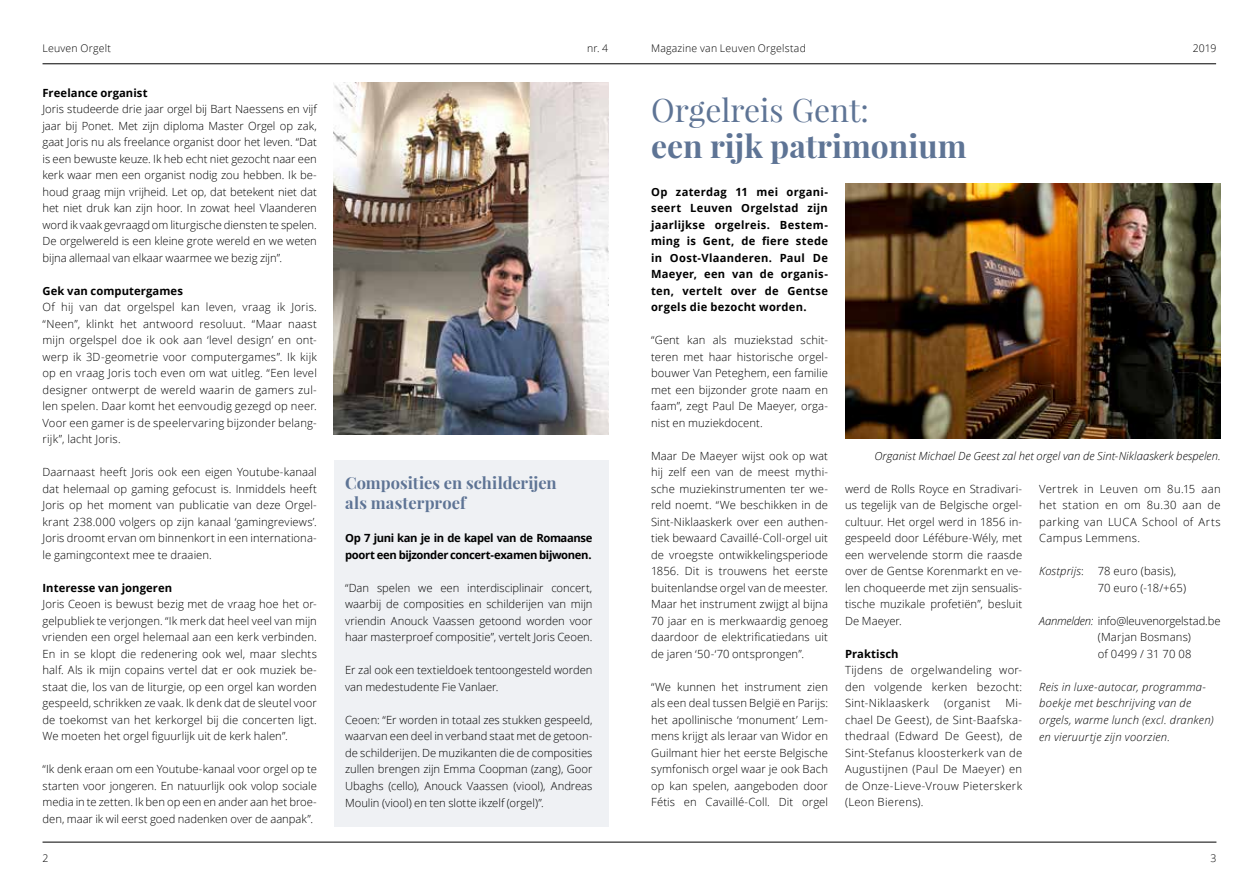
<style>
.page{position:relative;width:1259px;height:893px;background:#fff}
.page>*{position:absolute;margin:0;border:0;box-sizing:border-box;transform-origin:0 0}
.t1{font:700 31.8px "Playfair Display";color:#5e7495}
.t2{font:31.8px "Playfair Display";color:#5e7495}
.t3{font:700 16.5px/19.8px "Playfair Display";color:#5e7495}
.t4{font:300 11.25px/16.5px "Open Sans";letter-spacing:.005em;color:#000;text-align:justify}
.t5{font:700 11.25px/16.5px "Open Sans";letter-spacing:.005em;color:#000;text-align:justify}
.t6{font:italic 300 11.25px/16.5px "Open Sans";letter-spacing:.02em;color:#000}
.t7{font:700 11.25px/16.5px "Open Sans";letter-spacing:-.035em;color:#000}
.t8{font:300 11.25px "Open Sans";letter-spacing:.03em;color:#000}
.t9{font:300 10.5px "Open Sans";letter-spacing:.02em;color:#000}
.s1{font-style:italic}
</style>
<div class="page">
<hr style="left:43px;top:63px;width:1173px;height:1px;background:#000">
<hr style="left:43px;top:842px;width:1173px;height:1px;background:#000">
<div style="left:334px;top:460px;width:274px;height:366px;background:#eff1f4"></div>
<img style="left:333px;top:83px;width:275px;height:352px">
<img style="left:845px;top:184px;width:375px;height:255px">
<p class="t9" style="left:43px;top:41px;width:70px">Leuven Orgelt</p>
<p class="t9" style="left:587px;top:41px;width:23px">nr. 4</p>
<p class="t9" style="left:651px;top:41px;width:156px">Magazine van Leuven Orgelstad</p>
<p class="t9" style="left:1192px;top:41px;width:25px">2019</p>
<p class="t5" style="left:43px;top:84px;width:107px">Freelance organist</p>
<p class="t4" style="left:43px;top:101px;width:276px">Joris studeerde drie jaar orgel bij Bart Naessens en vijf jaar bij Ponet. Met zijn diploma Master Orgel op zak, gaat Joris nu als freelance organist door het leven. “Dat is een bewuste keuze. Ik heb echt niet gezocht naar een kerk waar men een organist nodig zou hebben. Ik be&shy;houd graag mijn vrijheid. Let op, dat betekent niet dat het niet druk kan zijn hoor. In zowat heel Vlaanderen word ik vaak gevraagd om liturgische diensten te spelen.<br>De orgelwereld is een kleine grote wereld en we weten bijna allemaal van elkaar waarmee we bezig zijn”.</p>
<p class="t5" style="left:43px;top:282px;width:142px">Gek van computergames</p>
<p class="t4" style="left:43px;top:299px;width:276px">Of hij van dat orgelspel kan leven, vraag ik Joris. “Neen”, klinkt het antwoord resoluut. “Maar naast mijn orgelspel doe ik ook aan ‘level design’ en ont&shy;werp ik 3D-geometrie voor computergames”. Ik kijk op en vraag Joris toch even om wat uitleg. “Een level designer ontwerpt de wereld waarin de gamers zul&shy;len spelen. Daar komt het eenvoudig gezegd op neer.<br>Voor een gamer is de speelervaring bijzonder belang&shy;rijk”, lacht Joris.</p>
<p class="t4" style="left:43px;top:464px;width:276px">Daarnaast heeft Joris ook een eigen Youtube-kanaal dat helemaal op gaming gefocust is. Inmiddels heeft Joris op het moment van publicatie van deze Orgel&shy;krant 238.000 volgers op zijn kanaal ‘gamingreviews’.<br>Joris droomt ervan om binnenkort in een internationa&shy;le gamingcontext mee te draaien.</p>
<p class="t5" style="left:43px;top:579px;width:131px">Interesse van jongeren</p>
<p class="t4" style="left:43px;top:596px;width:276px">Joris Ceoen is bewust bezig met de vraag hoe het or&shy;gelpubliek te verjongen. “Ik merk dat heel veel van mijn vrienden een orgel helemaal aan een kerk verbinden.<br>En in se klopt die redenering ook wel, maar slechts half. Als ik mijn copains vertel dat er ook muziek be&shy;staat die, los van de liturgie, op een orgel kan worden gespeeld, schrikken ze vaak. Ik denk dat de sleutel voor de toekomst van het kerkorgel bij die concerten ligt.<br>We moeten het orgel figuurlijk uit de kerk halen”.</p>
<p class="t4" style="left:43px;top:761px;width:276px">“Ik denk eraan om een Youtube-kanaal voor orgel op te starten voor jongeren. En natuurlijk ook volop sociale media in te zetten. Ik ben op een en ander aan het broe&shy;den, maar ik wil eerst goed nadenken over de aanpak”.</p>
<h2 class="t3" style="left:345px;top:472px;width:213px">Composities en schilderijen als masterproef</h2>
<p class="t7" style="left:345px;top:530px;width:249px">Op 7 juni kan je in de kapel van de Romaanse poort een bijzonder concert-examen bijwonen.</p>
<p class="t4" style="left:345px;top:579px;width:249px">“Dan spelen we een interdisciplinair concert, waarbij de composities en schilderijen van mijn vriendin Anouck Vaassen getoond worden voor haar masterproef compositie”, vertelt Joris Ceoen.</p>
<p class="t4" style="left:345px;top:662px;width:249px">Er zal ook een textieldoek tentoongesteld worden van medestudente Fie Vanlaer.</p>
<p class="t4" style="left:345px;top:711px;width:249px">Ceoen: “Er worden in totaal zes stukken gespeeld, waarvan een deel in verband staat met de getoon&shy;de schilderijen. De muzikanten die de composities zullen brengen zijn Emma Coopman (zang), Goor Ubaghs (cello), Anouck Vaassen (viool), Andreas Moulin (viool) en ten slotte ikzelf (orgel)”.</p>
<h1 class="t2" style="left:651px;top:88px;width:219px">Orgelreis Gent:</h1>
<h1 class="t1" style="left:651px;top:123px;width:317px">een rijk patrimonium</h1>
<p class="t5" style="left:651px;top:183px;width:178px">Op zaterdag 11 mei organi&shy;seert Leuven Orgelstad zijn jaarlijkse orgelreis. Bestem&shy;ming is Gent, de fiere stede in Oost-Vlaanderen. Paul De Maeyer, een van de organis&shy;ten, vertelt over de Gentse orgels die bezocht worden.</p>
<p class="t4" style="left:651px;top:332px;width:178px">“Gent kan als muziekstad schit&shy;teren met haar historische orgel&shy;bouwer Van Peteghem, een familie met een bijzonder grote naam en faam”, zegt Paul De Maeyer, orga&shy;nist en muziekdocent.</p>
<p class="t4" style="left:651px;top:447px;width:178px">Maar De Maeyer wijst ook op wat hij zelf een van de meest mythi&shy;sche muziekinstrumenten ter we&shy;reld noemt. “We beschikken in de Sint-Niklaaskerk over een authen&shy;tiek bewaard Cavaillé-Coll-orgel uit de vroegste ontwikkelingsperiode 1856. Dit is trouwens het eerste buitenlandse orgel van de meester.<br>Maar het instrument zwijgt al bijna 70 jaar en is merkwaardig genoeg daardoor de elektrificatiedans uit de jaren ‘50-‘70 ontsprongen”.</p>
<p class="t4" style="left:651px;top:678px;width:178px">“We kunnen het instrument zien als een deal tussen België en Parijs: het apollinische ‘monument’ Lem&shy;mens krijgt als leraar van Widor en Guilmant hier het eerste Belgische symfonisch orgel waar je ook Bach op kan spelen, aangeboden door Fétis en Cavaillé-Coll. Dit orgel</p>
<p class="t6" style="left:874px;top:447px;width:348px">Organist Michael De Geest zal het orgel van de Sint-Niklaaskerk bespelen.</p>
<p class="t4" style="left:845px;top:480px;width:179px">werd de Rolls Royce en Stradivari&shy;us tegelijk van de Belgische orgel&shy;cultuur. Het orgel werd in 1856 in&shy;gespeeld door Léfébure-Wély, met een wervelende storm die raasde over de Gentse Korenmarkt en ve&shy;len choqueerde met zijn sensualis&shy;tische muzikale profetiën”, besluit De Maeyer.</p>
<p class="t5" style="left:845px;top:645px;width:55px">Praktisch</p>
<p class="t4" style="left:845px;top:662px;width:179px">Tijdens de orgelwandeling wor&shy;den volgende kerken bezocht:<br>Sint-Niklaaskerk</p>
<p class="t4" style="left:1039px;top:480px;width:183px">Vertrek in Leuven om 8u.15 aan het station en om 8u.30 aan de parking van LUCA School of Arts Campus Lemmens.</p>
<p class="t4" style="left:1097px;top:563px;width:90px;text-indent:-58px"><span class="s1">Kostprijs</span>: 78 euro (basis),<br>70 euro (-18/+65)</p>
<p class="t4" style="left:1097px;top:612px;width:124px;text-align:left;text-indent:-58px"><span class="s1">Aanmelden:</span> info@leuvenorgelstad.be (Marjan Bosmans)<br>of 0499 / 31 70 08</p>
<p class="t6" style="left:1039px;top:678px;width:176px">Reis in luxe-autocar, programma&shy;boekje met beschrijving van de orgels, warme lunch (excl. dranken) en vieruurtje zijn voorzien.</p>
<p class="t4" style="left:845px;top:695px;width:179px;text-indent:161px">Mi&shy;chael De Geest), de Sint-Baafska&shy;thedraal (Edward De Geest), de Sint-Stefanus kloosterkerk van de Augustijnen (Paul De Maeyer) en de Onze-Lieve-Vrouw Pieterskerk (Leon Bierens).</p>
<p class="t8" style="left:944px;top:695px;width:48px">(organist</p>
<p class="t9" style="left:43px;top:851px;width:7px">2</p>
<p class="t9" style="left:1210px;top:851px;width:7px">3</p>
</div>
